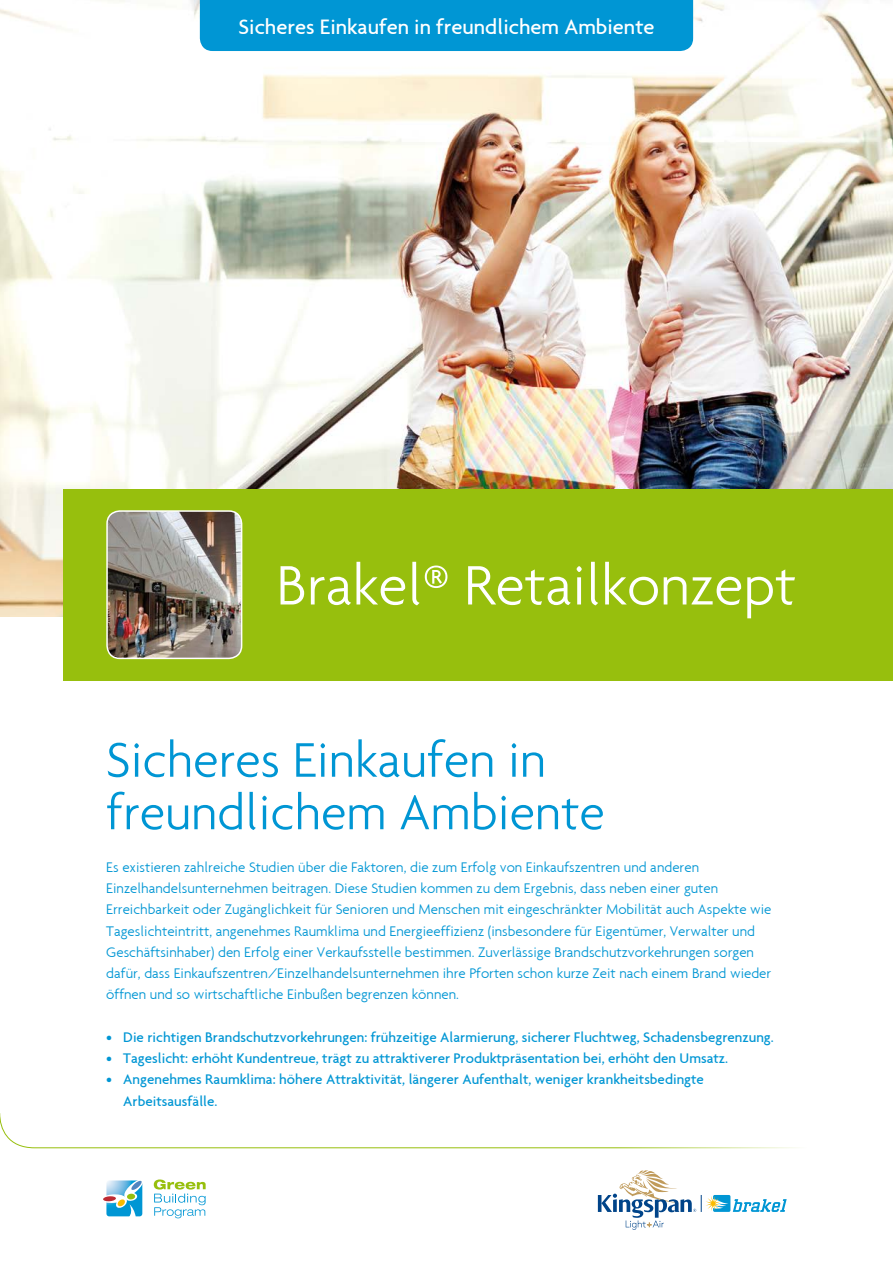
<style>
.page{position:relative;width:893px;height:1263px;background:#fff}
.page>*{position:absolute;margin:0;border:0;box-sizing:border-box;transform-origin:0 0}
.t1{font:300 60px "Agenda";color:#fff}
.t2{font:300 52.5px/52.5px "Agenda";color:#0096d4}
.t3{font:500 22.5px "Agenda";color:#fff}
.t4{font:300 15px/21.3px "Agenda";color:#0096d4}
.t5{font:500 15px/21.3px "Agenda";color:#0096d4}
</style>
<div class="page">
<img style="left:0;top:0;width:893px;height:617px">
<div style="left:64px;top:489px;width:829px;height:191px;background:#97bf0d"></div>
<div style="left:200px;top:0;width:493px;height:51px;background:#0096d4"></div>
<svg style="left:0;top:1113px;width:797px;height:35px"></svg>
<img style="left:109px;top:511px;width:133px;height:147px">
<div style="left:106px;top:510px;width:136px;height:149px;border:2px solid #fff;border-radius:13px"></div>
<svg style="left:154px;top:1179px;width:52px;height:39px"></svg>
<svg style="left:103px;top:1180px;width:40px;height:37px"></svg>
<svg style="left:598px;top:1170px;width:189px;height:60px"></svg>
<h3 class="t3" style="left:238px;top:13px;width:417px">Sicheres Einkaufen in freundlichem Ambiente</h3>
<h1 class="t1" style="left:276px;top:550px;width:521px">Brakel® Retailkonzept</h1>
<h2 class="t2" style="left:106px;top:733px;width:500px">Sicheres Einkaufen in freundlichem Ambiente</h2>
<p class="t4" style="left:106px;top:856px;width:667px">Es existieren zahlreiche Studien über die Faktoren, die zum Erfolg von Einkaufszentren und anderen Einzelhandelsunternehmen beitragen. Diese Studien kommen zu dem Ergebnis, dass neben einer guten Erreichbarkeit oder Zugänglichkeit für Senioren und Menschen mit eingeschränkter Mobilität auch Aspekte wie Tageslichteintritt, angenehmes Raumklima und Energieeffizienz (insbesondere für Eigentümer, Verwalter und Geschäftsinhaber) den Erfolg einer Verkaufsstelle bestimmen. Zuverlässige Brandschutzvorkehrungen sorgen dafür, dass Einkaufszentren/Einzelhandelsunternehmen ihre Pforten schon kurze Zeit nach einem Brand wieder öffnen und so wirtschaftliche Einbußen begrenzen können.</p>
<p class="t5" style="left:106px;top:1026px;width:669px">• Die richtigen Brandschutzvorkehrungen: frühzeitige Alarmierung, sicherer Fluchtweg, Schadensbegrenzung.</p>
<p class="t5" style="left:106px;top:1047px;width:623px">• Tageslicht: erhöht Kundentreue, trägt zu attraktiverer Produktpräsentation bei, erhöht den Umsatz.</p>
<p class="t5" style="left:123px;top:1068px;width:582px;text-indent:-17px">• Angenehmes Raumklima: höhere Attraktivität, längerer Aufenthalt, weniger krankheitsbedingte<br>Arbeitsausfälle.</p>
</div>
